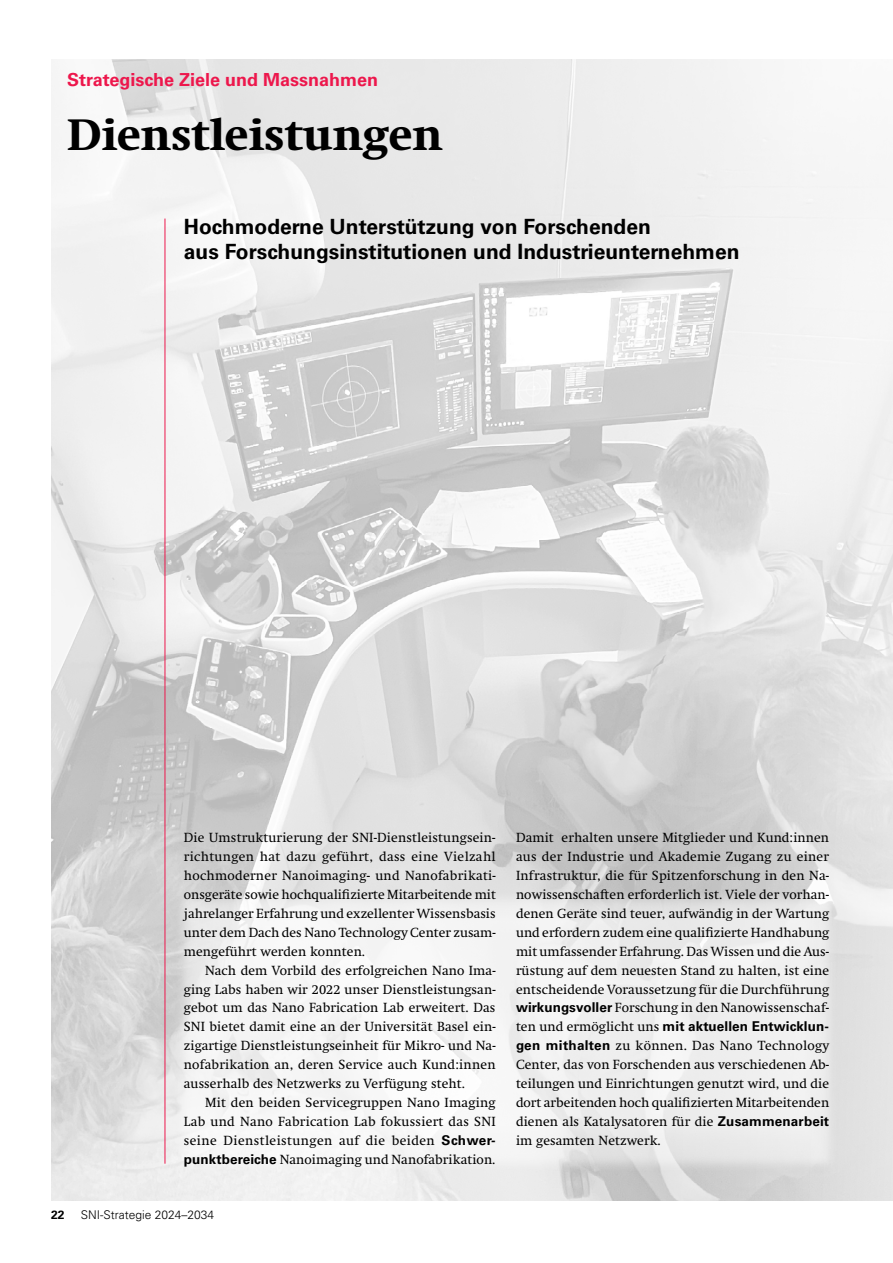
<style>
.page{position:relative;width:893px;height:1263px;background:#fff}
.page>*{position:absolute;margin:0;border:0;box-sizing:border-box;transform-origin:0 0}
.t1{font:700 45px "Swift Neue LT Pro";color:#000}
.t2{font:700 21px/25.5px "Univers LT Std";color:#000}
.t3{font:700 18px "Univers LT Std";color:#ed174c}
.t4{font:13.5px/18.9px "Swift Neue LT Pro";letter-spacing:.01em;color:#000;text-align:justify}
.t5{font:700 13.5px "Univers LT Std";letter-spacing:.01em;color:#000}
.t6{font:300 12px "Univers LT Std";color:#000}
.t7{font:700 12px "Univers LT Std";color:#000}
.s1{font-family:"Univers LT Std";font-weight:700}
.s2{font-family:"Swift Neue LT Pro";font-weight:400}
</style>
<div class="page">
<img style="left:51px;top:60px;width:842px;height:1140px">
<div style="left:174px;top:889px;width:665px;height:284px;background:#fff;opacity:.75"></div>
<div style="left:184px;top:899px;width:645px;height:265px;background:#f3f3f3"></div>
<hr style="left:165px;top:219px;width:1px;height:945px;background:#ed174c">
<h3 class="t3" style="left:67px;top:69px;width:312px">Strategische Ziele und Massnahmen</h3>
<h1 class="t1" style="left:67px;top:109px;width:377px">Dienstleistungen</h1>
<h2 class="t2" style="left:184px;top:214px;width:557px">Hochmoderne Unterstützung von Forschenden<br>aus Forschungsinstitutionen und Industrieunternehmen</h2>
<p class="t4" style="left:184px;top:828px;width:313px">Die Umstrukturierung der SNI-Dienstleistungsein&shy;richtungen hat dazu geführt, dass eine Vielzahl hochmoderner Nanoimaging- und Nanofabrikati&shy;onsgeräte sowie hochqualifizierte Mitarbeitende mit jahrelanger Erfahrung und exzellenter Wissensbasis unter dem Dach des Nano Technology Center zusam&shy;mengeführt werden konnten.</p>
<p class="t4" style="left:184px;top:960px;width:313px;text-indent:21px">Nach dem Vorbild des erfolgreichen Nano Ima&shy;ging Labs haben wir 2022 unser Dienstleistungsan&shy;gebot um das Nano Fabrication Lab erweitert. Das SNI bietet damit eine an der Universität Basel ein&shy;zigartige Dienstleistungseinheit für Mikro- und Na&shy;nofabrikation an, deren Service auch Kund:innen ausserhalb des Netzwerks zu Verfügung steht.</p>
<p class="t4" style="left:184px;top:1093px;width:313px;text-indent:21px">Mit den beiden Servicegruppen Nano Imaging Lab und Nano Fabrication Lab fokussiert das SNI seine Dienstleistungen auf die beiden <span class="s1">Schwer&shy;punktbereiche</span> Nanoimaging und Nanofabrikation.</p>
<p class="t7" style="left:51px;top:1208px;width:15px">22</p>
<p class="t6" style="left:81px;top:1208px;width:135px">SNI-Strategie 2024–2034</p>
<p class="t4" style="left:516px;top:828px;width:315px">Damit erhalten unsere Mitglieder und Kund:innen aus der Industrie und Akademie Zugang zu einer Infrastruktur, die für Spitzenforschung in den Na&shy;nowissenschaften erforderlich ist. Viele der vorhan&shy;denen Geräte sind teuer, aufwändig in der Wartung und erfordern zudem eine qualifizierte Handhabung mit umfassender Erfahrung. Das Wissen und die Aus&shy;rüstung auf dem neuesten Stand zu halten, ist eine entscheidende Voraussetzung für die Durchführung <span class="s1">wirkungsvoller</span> Forschung in den Nanowissenschaf-</p>
<p class="t5" style="left:516px;top:1019px;width:315px"><span class="s2">ten und ermöglicht uns</span> mit aktuellen Entwicklun-</p>
<p class="t4" style="left:516px;top:1036px;width:315px"><span class="s1">gen mithalten</span> zu können. Das Nano Technology Center, das von Forschenden aus verschiedenen Ab&shy;teilungen und Einrichtungen genutzt wird, und die dort arbeitenden hoch qualifizierten Mitarbeitenden dienen als Katalysatoren für die <span class="s1">Zusammenarbeit </span>im gesamten Netzwerk.</p>
</div>
